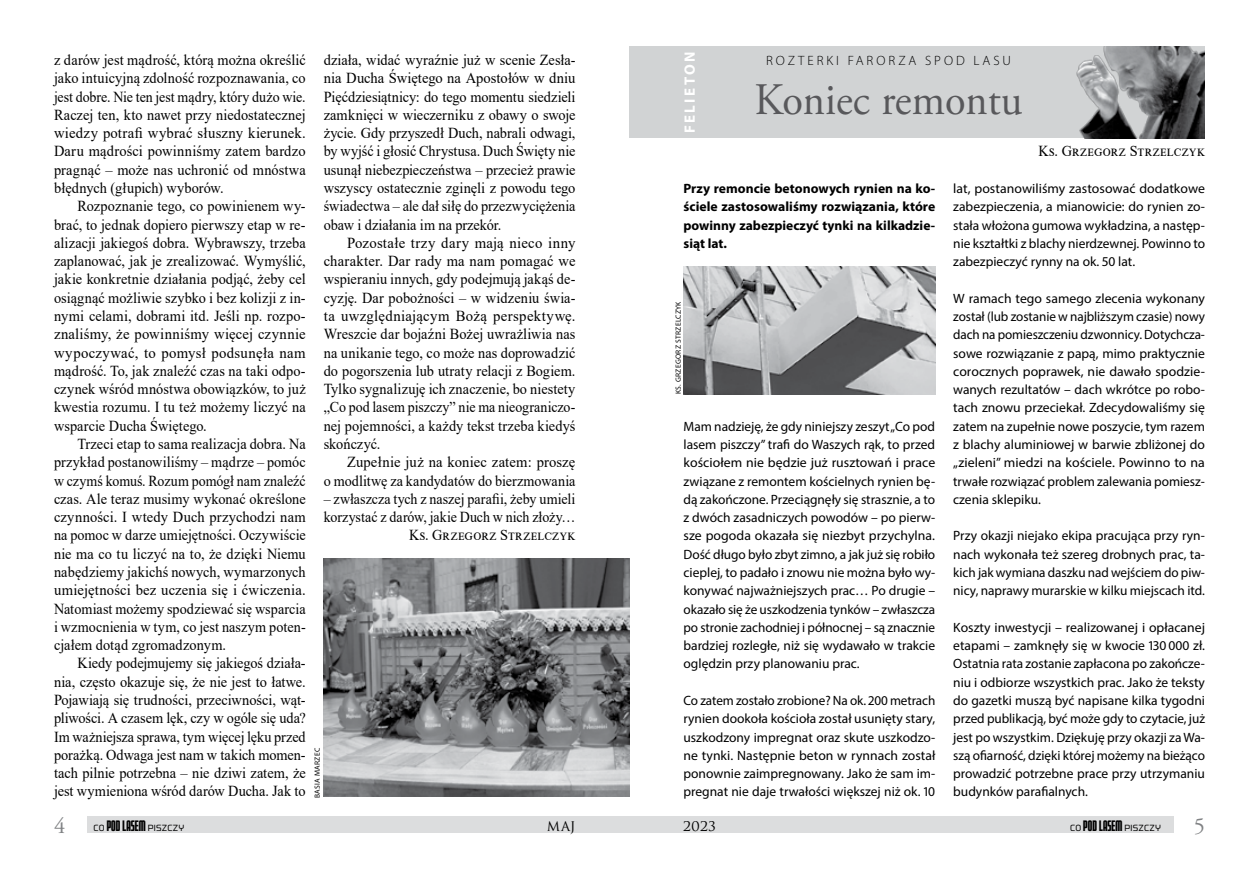
<style>
.page{position:relative;width:1259px;height:893px;background:#fff}
.page>*{position:absolute;margin:0;border:0;box-sizing:border-box;transform-origin:0 0}
.t1{font:45px "Adobe Garamond Pro";color:#58585b;scale:.94 1}
.t2{font:22.5px "Adobe Garamond Pro";color:#808284}
.t3{font:15.3px/18.3px "Times New Roman";letter-spacing:.005em;color:#000;text-align:justify;scale:.94 1}
.t4{font:15.3px/18.3px "Times New Roman";letter-spacing:.005em;color:#000;text-align:justify}
.t5{font:15.3px/18.3px "Times New Roman";letter-spacing:.005em;color:#000;text-align:right;scale:.92 1}
.t6{font:15.3px/18.3px "Times New Roman";letter-spacing:.005em;color:#000;text-align:right;scale:.96 1}
.t7{font:15.3px "Times New Roman";letter-spacing:.03em;color:#000;scale:.94 1}
.t8{font:15.3px "Trajan Pro";letter-spacing:.015em;color:#000;scale:.94 1}
.t9{font:700 15px "Myriad Pro";letter-spacing:.16em;color:#fff}
.t10{font:13.5px/18.3px "Myriad Pro";color:#000;text-align:justify}
.t11{font:700 13.5px/18.3px "Myriad Pro";color:#000;text-align:justify}
.t12{font:300 13.5px "Myriad Pro";letter-spacing:.22em;color:#000}
.t13{font:9px "Morgan Big";letter-spacing:.03em;color:#000;scale:.94 1}
.t14{font:7.5px "Myriad Pro";letter-spacing:.04em;color:#000}
.s1{font-family:"Morgan Tower Four";font-size:15.3px}
</style>
<div class="page">
<div style="left:87px;top:817px;width:544px;height:16px;background:#dcddde"></div>
<div style="left:629px;top:817px;width:545px;height:16px;background:#dcddde"></div>
<div style="left:629px;top:47px;width:576px;height:91px;background:#d1d3d4"></div>
<img style="left:683px;top:266px;width:252px;height:128px">
<img style="left:1076px;top:47px;width:129px;height:91px">
<img style="left:324px;top:559px;width:305px;height:237px">
<p class="t3" style="left:54px;top:50px;width:269px">z darów jest mądrość, którą można określić jako intuicyjną zdolność rozpoznawania, co jest dobre. Nie ten jest mądry, który dużo wie.<br>Raczej ten, kto nawet przy niedostatecznej wiedzy potrafi wybrać słuszny kierunek.<br>Daru mądrości powinniśmy zatem bardzo pragnąć – może nas uchronić od mnóstwa błędnych (głupich) wyborów.</p>
<p class="t3" style="left:54px;top:197px;width:269px;text-indent:23px">Rozpoznanie tego, co powinienem wy&shy;brać, to jednak dopiero pierwszy etap w re&shy;alizacji jakiegoś dobra. Wybrawszy, trzeba zaplanować, jak je zrealizować. Wymyślić, jakie konkretnie działania podjąć, żeby cel osiągnąć możliwie szybko i bez kolizji z in&shy;nymi celami, dobrami itd. Jeśli np. rozpo&shy;znaliśmy, że powinniśmy więcej czynnie wypoczywać, to pomysł podsunęła nam mądrość. To, jak znaleźć czas na taki odpo&shy;czynek wśród mnóstwa obowiązków, to już kwestia rozumu. I tu też możemy liczyć na wsparcie Ducha Świętego.</p>
<p class="t3" style="left:54px;top:434px;width:269px;text-indent:23px">Trzeci etap to sama realizacja dobra. Na przykład postanowiliśmy – mądrze – pomóc w czymś komuś. Rozum pomógł nam znaleźć czas. Ale teraz musimy wykonać określone czynności. I wtedy Duch przychodzi nam na pomoc w darze umiejętności. Oczywiście nie ma co tu liczyć na to, że dzięki Niemu nabędziemy jakichś nowych, wymarzonych umiejętności bez uczenia się i ćwiczenia.<br>Natomiast możemy spodziewać się wsparcia i wzmocnienia w tym, co jest naszym poten&shy;cjałem dotąd zgromadzonym.</p>
<p class="t3" style="left:54px;top:654px;width:269px;text-indent:23px">Kiedy podejmujemy się jakiegoś działa&shy;nia, często okazuje się, że nie jest to łatwe.<br>Pojawiają się trudności, przeciwności, wąt&shy;pliwości. A czasem lęk, czy w ogóle się uda?<br>Im ważniejsza sprawa, tym więcej lęku przed porażką. Odwaga jest nam w takich momen&shy;tach pilnie potrzebna – nie dziwi zatem, że jest wymieniona wśród darów Ducha. Jak to</p>
<p class="t3" style="left:324px;top:50px;width:269px">działa, widać wyraźnie już w scenie Zesła&shy;nia Ducha Świętego na Apostołów w dniu Pięćdziesiątnicy: do tego momentu siedzieli zamknięci w wieczerniku z obawy o swoje życie. Gdy przyszedł Duch, nabrali odwagi, by wyjść i głosić Chrystusa. Duch Święty nie usunął niebezpieczeństwa – przecież prawie wszyscy ostatecznie zginęli z powodu tego świadectwa – ale dał siłę do przezwyciężenia obaw i działania im na przekór.</p>
<p class="t4" style="left:324px;top:233px;width:253px;text-indent:23px">Pozostałe trzy dary mają nieco inny charakter. Dar rady ma nam pomagać we wspieraniu innych, gdy podejmują jakąś de&shy;cyzję. Dar pobożności – w widzeniu świa&shy;ta uwzględniającym Bożą perspektywę.<br>Wreszcie dar bojaźni Bożej uwrażliwia nas na unikanie tego, co może nas doprowadzić do pogorszenia lub utraty relacji z Bogiem.<br>Tylko sygnalizuję ich znaczenie, bo niestety „Co pod lasem piszczy” nie ma nieograniczo&shy;nej pojemności, a każdy tekst trzeba kiedyś skończyć.</p>
<p class="t6" style="left:324px;top:453px;width:264px">Zupełnie już na koniec zatem: proszę<br>o modlitwę za kandydatów do bierzmowania</p>
<p class="t5" style="left:324px;top:489px;width:275px">– zwłaszcza tych z naszej parafii, żeby umieli korzystać z darów, jakie Duch w nich złoży…<br>Ks. Grzegorz Strzelczyk</p>
<p class="t14" style="left:313px;top:798px;width:52px;rotate:-90deg">BASIA MARZEC</p>
<p class="t9" style="left:680px;top:133px;width:83px;rotate:-90deg">FELIETON</p>
<p class="t12" style="left:766px;top:53px;width:246px">ROZTERKI FARORZA SPOD LASU</p>
<h1 class="t1" style="left:754px;top:73px;width:286px">Koniec remontu</h1>
<p class="t7" style="left:1038px;top:141px;width:178px">Ks. Grzegorz Strzelczyk</p>
<p class="t11" style="left:683px;top:179px;width:253px">Przy remoncie betonowych rynien na ko&shy;ściele zastosowaliśmy rozwiązania, które powinny zabezpieczyć tynki na kilkadzie&shy;siąt lat.</p>
<p class="t14" style="left:673px;top:394px;width:94px;rotate:-90deg">KS. GRZEGORZ STRZELCZYK</p>
<p class="t10" style="left:683px;top:417px;width:253px">Mam nadzieję, że gdy niniejszy zeszyt „Co pod lasem piszczy” trafi do Waszych rąk, to przed kościołem nie będzie już rusztowań i prace związane z remontem kościelnych rynien bę&shy;dą zakończone. Przeciągnęły się strasznie, a to z dwóch zasadniczych powodów – po pierw&shy;sze pogoda okazała się niezbyt przychylna.<br>Dość długo było zbyt zimno, a jak już się robiło cieplej, to padało i znowu nie można było wy&shy;konywać najważniejszych prac… Po drugie – okazało się że uszkodzenia tynków – zwłaszcza po stronie zachodniej i północnej – są znacznie bardziej rozległe, niż się wydawało w trakcie oględzin przy planowaniu prac.</p>
<p class="t10" style="left:683px;top:691px;width:253px">Co zatem zostało zrobione? Na ok. 200 metrach rynien dookoła kościoła został usunięty stary, uszkodzony impregnat oraz skute uszkodzo&shy;ne tynki. Następnie beton w rynnach został ponownie zaimpregnowany. Jako że sam im&shy;pregnat nie daje trwałości większej niż ok. 10</p>
<p class="t10" style="left:953px;top:179px;width:253px">lat, postanowiliśmy zastosować dodatkowe zabezpieczenia, a mianowicie: do rynien zo&shy;stała włożona gumowa wykładzina, a następ&shy;nie kształtki z blachy nierdzewnej. Powinno to zabezpieczyć rynny na ok. 50 lat.</p>
<p class="t10" style="left:953px;top:289px;width:253px">W ramach tego samego zlecenia wykonany został (lub zostanie w najbliższym czasie) nowy dach na pomieszczeniu dzwonnicy. Dotychcza&shy;sowe rozwiązanie z papą, mimo praktycznie corocznych poprawek, nie dawało spodzie&shy;wanych rezultatów – dach wkrótce po robo&shy;tach znowu przeciekał. Zdecydowaliśmy się zatem na zupełnie nowe poszycie, tym razem z blachy aluminiowej w barwie zbliżonej do „zieleni” miedzi na kościele. Powinno to na trwałe rozwiązać problem zalewania pomiesz&shy;czenia sklepiku.</p>
<p class="t10" style="left:953px;top:527px;width:253px">Przy okazji niejako ekipa pracująca przy ryn&shy;nach wykonała też szereg drobnych prac, ta&shy;kich jak wymiana daszku nad wejściem do piw&shy;nicy, naprawy murarskie w kilku miejscach itd.</p>
<p class="t10" style="left:953px;top:618px;width:253px">Koszty inwestycji – realizowanej i opłacanej etapami – zamknęły się w kwocie 130 000 zł.<br>Ostatnia rata zostanie zapłacona po zakończe&shy;niu i odbiorze wszystkich prac. Jako że teksty do gazetki muszą być napisane kilka tygodni przed publikacją, być może gdy to czytacie, już jest po wszystkim. Dziękuję przy okazji za Wa&shy;szą ofiarność, dzięki której możemy na bieżąco prowadzić potrzebne prace przy utrzymaniu budynków parafialnych.</p>
<h2 class="t2" style="left:54px;top:812px;width:13px">4</h2>
<p class="t13" style="left:94px;top:821px;width:98px">CO <span class="s1">POD LASEM</span> PISZCZY</p>
<p class="t8" style="left:547px;top:815px;width:32px">maj</p>
<p class="t8" style="left:683px;top:815px;width:37px">2023</p>
<p class="t13" style="left:1070px;top:821px;width:98px">CO <span class="s1">POD LASEM</span> PISZCZY</p>
<h2 class="t2" style="left:1193px;top:812px;width:13px">5</h2>
</div>
